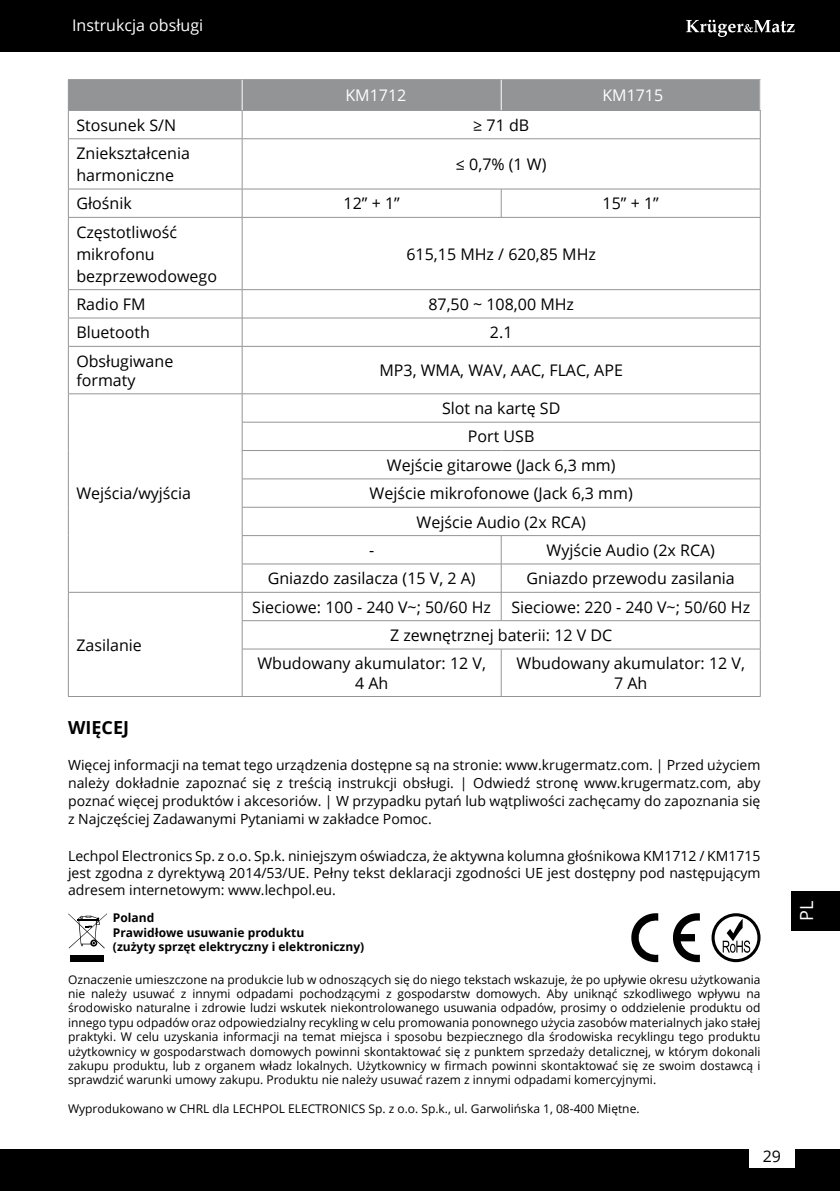
<style>
.page{position:relative;width:840px;height:1191px;background:#fff}
.page>*{position:absolute;margin:0;border:0;box-sizing:border-box;transform-origin:0 0}
.t1{font:700 18px "Open Sans";color:#000}
.t2{font:18px "Open Sans";color:#fff}
.t3{font:16px/22px "Open Sans";color:#000}
.t4{font:16px "Open Sans";color:#fff}
.t5{font:14px/18px "Open Sans";color:#000;text-align:justify}
.t6{font:12px/14.4px "Open Sans";color:#000;text-align:justify}
.t7{font:700 12px/14.4px "Open Sans";color:#000}
</style>
<div class="page">
<div style="left:0;top:1149px;width:839px;height:42px;background:#000"></div>
<div style="left:0;top:0;width:839px;height:51px;background:#000"></div>
<svg style="left:686px;top:20px;width:108px;height:17px"></svg>
<div style="left:748px;top:1144px;width:46px;height:24px;background:#fff"></div>
<div style="left:790px;top:891px;width:49px;height:39px;background:#000"></div>
<div style="left:71px;top:955px;width:33px;height:7px;background:#000"></div>
<svg style="left:68px;top:913px;width:39px;height:35px"></svg>
<svg style="left:711px;top:913px;width:49px;height:49px"></svg>
<svg style="left:631px;top:913px;width:68px;height:50px"></svg>
<div style="left:501px;top:80px;width:258px;height:30px;background:#929496"></div>
<hr style="left:68px;top:79px;width:174px;height:1px;background:#929496">
<hr style="left:242px;top:79px;width:259px;height:1px;background:#929496">
<hr style="left:501px;top:79px;width:259px;height:1px;background:#929496">
<hr style="left:501px;top:110px;width:259px;height:1px;background:#929496">
<svg style="left:68px;top:80px;width:433px;height:58px"></svg>
<hr style="left:68px;top:138px;width:174px;height:1px;background:#929496">
<hr style="left:68px;top:139px;width:1px;height:50px;background:#929496">
<hr style="left:242px;top:139px;width:1px;height:50px;background:#929496">
<hr style="left:68px;top:189px;width:174px;height:1px;background:#929496">
<svg style="left:68px;top:189px;width:1px;height:28px"></svg>
<svg style="left:242px;top:190px;width:1px;height:27px"></svg>
<hr style="left:68px;top:217px;width:174px;height:1px;background:#929496">
<hr style="left:68px;top:218px;width:1px;height:71px;background:#929496">
<hr style="left:242px;top:218px;width:1px;height:71px;background:#929496">
<hr style="left:68px;top:289px;width:174px;height:1px;background:#929496">
<hr style="left:68px;top:318px;width:174px;height:1px;background:#929496">
<svg style="left:759px;top:111px;width:1px;height:28px"></svg>
<hr style="left:759px;top:139px;width:1px;height:50px;background:#929496">
<hr style="left:500px;top:189px;width:260px;height:1px;background:#929496">
<svg style="left:500px;top:189px;width:1px;height:28px"></svg>
<svg style="left:759px;top:189px;width:1px;height:28px"></svg>
<hr style="left:500px;top:217px;width:260px;height:1px;background:#929496">
<hr style="left:759px;top:218px;width:1px;height:72px;background:#929496">
<svg style="left:759px;top:290px;width:1px;height:56px"></svg>
<hr style="left:759px;top:346px;width:1px;height:48px;background:#929496">
<hr style="left:242px;top:138px;width:259px;height:1px;background:#929496">
<hr style="left:501px;top:138px;width:258px;height:1px;background:#929496">
<hr style="left:242px;top:189px;width:258px;height:1px;background:#929496">
<hr style="left:242px;top:217px;width:258px;height:1px;background:#929496">
<hr style="left:242px;top:289px;width:259px;height:1px;background:#929496">
<hr style="left:501px;top:289px;width:258px;height:1px;background:#929496">
<svg style="left:68px;top:290px;width:1px;height:56px"></svg>
<hr style="left:242px;top:318px;width:259px;height:1px;background:#929496">
<svg style="left:242px;top:290px;width:1px;height:56px"></svg>
<hr style="left:501px;top:318px;width:258px;height:1px;background:#929496">
<hr style="left:68px;top:346px;width:174px;height:1px;background:#929496">
<hr style="left:68px;top:346px;width:1px;height:47px;background:#929496">
<hr style="left:242px;top:346px;width:259px;height:1px;background:#929496">
<hr style="left:242px;top:346px;width:1px;height:47px;background:#929496">
<hr style="left:501px;top:346px;width:258px;height:1px;background:#929496">
<hr style="left:68px;top:393px;width:174px;height:1px;background:#929496">
<hr style="left:242px;top:393px;width:259px;height:1px;background:#929496">
<hr style="left:501px;top:393px;width:258px;height:1px;background:#929496">
<hr style="left:242px;top:422px;width:259px;height:1px;background:#929496">
<hr style="left:501px;top:422px;width:258px;height:1px;background:#929496">
<hr style="left:242px;top:450px;width:259px;height:1px;background:#929496">
<hr style="left:501px;top:450px;width:258px;height:1px;background:#929496">
<hr style="left:242px;top:478px;width:259px;height:1px;background:#929496">
<hr style="left:501px;top:478px;width:258px;height:1px;background:#929496">
<hr style="left:242px;top:507px;width:259px;height:1px;background:#929496">
<hr style="left:501px;top:507px;width:258px;height:1px;background:#929496">
<hr style="left:242px;top:535px;width:258px;height:1px;background:#929496">
<hr style="left:242px;top:563px;width:258px;height:1px;background:#929496">
<hr style="left:500px;top:535px;width:260px;height:1px;background:#929496">
<hr style="left:500px;top:563px;width:260px;height:1px;background:#929496">
<hr style="left:68px;top:592px;width:174px;height:1px;background:#929496">
<svg style="left:68px;top:394px;width:1px;height:255px"></svg>
<hr style="left:68px;top:649px;width:1px;height:47px;background:#929496">
<hr style="left:68px;top:696px;width:174px;height:1px;background:#929496">
<hr style="left:242px;top:592px;width:258px;height:1px;background:#929496">
<hr style="left:242px;top:620px;width:258px;height:1px;background:#929496">
<svg style="left:242px;top:394px;width:1px;height:254px"></svg>
<hr style="left:242px;top:648px;width:258px;height:1px;background:#929496">
<hr style="left:242px;top:649px;width:1px;height:47px;background:#929496">
<hr style="left:242px;top:696px;width:258px;height:1px;background:#929496">
<hr style="left:500px;top:592px;width:260px;height:1px;background:#929496">
<svg style="left:500px;top:536px;width:1px;height:84px"></svg>
<hr style="left:500px;top:620px;width:260px;height:1px;background:#929496">
<svg style="left:759px;top:394px;width:1px;height:254px"></svg>
<hr style="left:500px;top:648px;width:260px;height:1px;background:#929496">
<hr style="left:500px;top:649px;width:1px;height:47px;background:#929496">
<hr style="left:759px;top:649px;width:1px;height:47px;background:#929496">
<hr style="left:500px;top:696px;width:260px;height:1px;background:#929496">
<h2 class="t4" style="left:72px;top:14px;width:132px">Instrukcja obsługi</h2>
<h2 class="t4" style="left:345px;top:84px;width:62px">KM1712</h2>
<h2 class="t4" style="left:602px;top:84px;width:62px">KM1715</h2>
<h2 class="t3" style="left:76px;top:113px;width:101px">Stosunek S/N</h2>
<h2 class="t3" style="left:473px;top:113px;width:57px">≥ 71 dB</h2>
<h2 class="t3" style="left:76px;top:142px;width:115px">Zniekształcenia harmoniczne</h2>
<h2 class="t3" style="left:455px;top:153px;width:92px">≤ 0,7% (1 W)</h2>
<h2 class="t3" style="left:76px;top:192px;width:57px">Głośnik</h2>
<h2 class="t3" style="left:343px;top:192px;width:58px">12” + 1”</h2>
<h2 class="t3" style="left:602px;top:192px;width:58px">15” + 1”</h2>
<h2 class="t3" style="left:76px;top:220px;width:142px">Częstotliwość mikrofonu bezprzewodowego</h2>
<h2 class="t3" style="left:406px;top:242px;width:191px">615,15 MHz / 620,85 MHz</h2>
<h2 class="t3" style="left:76px;top:293px;width:71px">Radio FM</h2>
<h2 class="t3" style="left:428px;top:293px;width:147px">87,50 ~ 108,00 MHz</h2>
<h2 class="t3" style="left:76px;top:321px;width:75px">Bluetooth</h2>
<h2 class="t3" style="left:489px;top:321px;width:24px">2.1</h2>
<h2 class="t3" style="left:76px;top:351px;width:98px;line-height:19.2px">Obsługiwane formaty</h2>
<h2 class="t3" style="left:379px;top:359px;width:245px">MP3, WMA, WAV, AAC, FLAC, APE</h2>
<h2 class="t3" style="left:76px;top:482px;width:116px">Wejścia/wyjścia</h2>
<h2 class="t3" style="left:76px;top:633px;width:67px">Zasilanie</h2>
<h2 class="t3" style="left:442px;top:397px;width:120px">Slot na kartę SD</h2>
<h2 class="t3" style="left:467px;top:425px;width:68px">Port USB</h2>
<h2 class="t3" style="left:386px;top:453px;width:230px">Wejście gitarowe (Jack 6,3 mm)</h2>
<h2 class="t3" style="left:369px;top:482px;width:264px">Wejście mikrofonowe (Jack 6,3 mm)</h2>
<h2 class="t3" style="left:416px;top:510px;width:171px">Wejście Audio (2x RCA)</h2>
<h2 class="t3" style="left:369px;top:539px;width:7px">-</h2>
<h2 class="t3" style="left:546px;top:539px;width:170px">Wyjście Audio (2x RCA)</h2>
<h2 class="t3" style="left:267px;top:567px;width:209px">Gniazdo zasilacza (15 V, 2 A)</h2>
<h2 class="t3" style="left:526px;top:567px;width:210px">Gniazdo przewodu zasilania</h2>
<h2 class="t3" style="left:252px;top:595px;width:240px">Sieciowe: 100 - 240 V~; 50/60 Hz</h2>
<h2 class="t3" style="left:511px;top:595px;width:240px">Sieciowe: 220 - 240 V~; 50/60 Hz</h2>
<h2 class="t3" style="left:390px;top:624px;width:223px">Z zewnętrznej baterii: 12 V DC</h2>
<h2 class="t3" style="left:257px;top:652px;width:230px">Wbudowany akumulator: 12 V,</h2>
<h2 class="t3" style="left:355px;top:671px;width:35px">4 Ah</h2>
<h2 class="t3" style="left:516px;top:653px;width:230px;line-height:19.2px;text-align:center">Wbudowany akumulator: 12 V,<br>7 Ah</h2>
<h1 class="t1" style="left:68px;top:714px;width:62px">WIĘCEJ</h1>
<p class="t5" style="left:68px;top:755px;width:693px">Więcej informacji na temat tego urządzenia dostępne są na stronie: www.krugermatz.com. | Przed użyciem należy dokładnie zapoznać się z treścią instrukcji obsługi. | Odwiedź stronę www.krugermatz.com, aby poznać więcej produktów i akcesoriów. | W przypadku pytań lub wątpliwości zachęcamy do zapoznania się z Najczęściej Zadawanymi Pytaniami w zakładce Pomoc.</p>
<p class="t5" style="left:68px;top:847px;width:693px;line-height:16.8px">Lechpol Electronics Sp. z o.o. Sp.k. niniejszym oświadcza, że aktywna kolumna głośnikowa KM1712 / KM1715 jest zgodna z dyrektywą 2014/53/UE. Pełny tekst deklaracji zgodności UE jest dostępny pod następującym adresem internetowym: www.lechpol.eu.</p>
<p class="t7" style="left:113px;top:910px;width:43px">Poland</p>
<p class="t7" style="left:113px;top:925px;width:253px">Prawidłowe usuwanie produktu<br>(zużyty sprzęt elektryczny i elektroniczny)</p>
<p class="t6" style="left:68px;top:971px;width:693px">Oznaczenie umieszczone na produkcie lub w odnoszących się do niego tekstach wskazuje, że po upływie okresu użytkowania nie należy usuwać z innymi odpadami pochodzącymi z gospodarstw domowych. Aby uniknąć szkodliwego wpływu na środowisko naturalne i zdrowie ludzi wskutek niekontrolowanego usuwania odpadów, prosimy o oddzielenie produktu od innego typu odpadów oraz odpowiedzialny recykling w celu promowania ponownego użycia zasobów materialnych jako stałej praktyki. W celu uzyskania informacji na temat miejsca i sposobu bezpiecznego dla środowiska recyklingu tego produktu użytkownicy w gospodarstwach domowych powinni skontaktować się z punktem sprzedaży detalicznej, w którym dokonali zakupu produktu, lub z organem władz lokalnych. Użytkownicy w firmach powinni skontaktować się ze swoim dostawcą i sprawdzić warunki umowy zakupu. Produktu nie należy usuwać razem z innymi odpadami komercyjnymi.</p>
<p class="t6" style="left:68px;top:1101px;width:572px">Wyprodukowano w CHRL dla LECHPOL ELECTRONICS Sp. z o.o. Sp.k., ul. Garwolińska 1, 08-400 Miętne.</p>
<h2 class="t3" style="left:762px;top:1144px;width:20px">29</h2>
<h1 class="t2" style="left:793px;top:920px;width:22px;rotate:-90deg">PL</h1>
</div>
